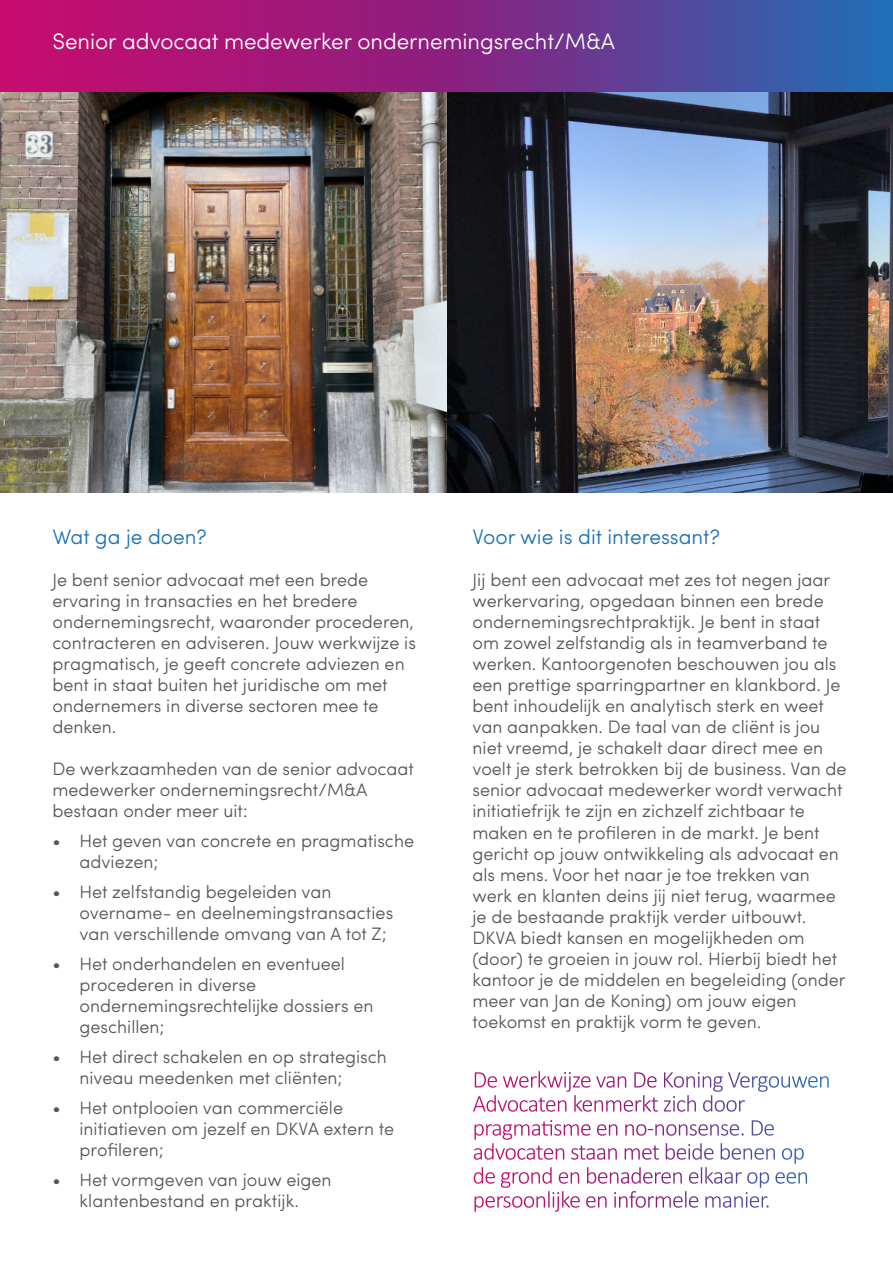
<style>
.page{position:relative;width:893px;height:1263px;background:#fff}
.page>*{position:absolute;margin:0;border:0;box-sizing:border-box;transform-origin:0 0}
.t1{font:300 22.5px "Sofia Pro";letter-spacing:-.005em;color:#fff}
.t2{font:300 21px "Sofia Pro";color:#1d71b8}
.t3{font:300 18px/21px "Sofia Pro";color:#575756}
</style>
<div class="page">
<svg style="left:0;top:0;width:893px;height:92px;background:#7f2e88"></svg>
<img style="left:0;top:92px;width:893px;height:400px">
<svg style="left:473px;top:1071px;width:185px;height:41px"></svg>
<svg style="left:664px;top:1072px;width:165px;height:40px"></svg>
<svg style="left:625px;top:1124px;width:119px;height:12px"></svg>
<svg style="left:752px;top:1120px;width:22px;height:16px"></svg>
<svg style="left:474px;top:1120px;width:143px;height:40px"></svg>
<svg style="left:625px;top:1145px;width:34px;height:15px"></svg>
<svg style="left:666px;top:1143px;width:47px;height:17px"></svg>
<svg style="left:721px;top:1143px;width:54px;height:17px"></svg>
<svg style="left:782px;top:1148px;width:22px;height:16px"></svg>
<svg style="left:775px;top:1172px;width:32px;height:12px"></svg>
<svg style="left:474px;top:1167px;width:106px;height:45px"></svg>
<svg style="left:586px;top:1167px;width:183px;height:41px"></svg>
<p class="t1" style="left:52px;top:32px;width:564px">Senior advocaat medewerker ondernemingsrecht/M&amp;A</p>
<p class="t2" style="left:52px;top:529px;width:156px">Wat ga je doen?</p>
<p class="t3" style="left:52px;top:571px;width:365px">Je bent senior advocaat met een brede ervaring in transacties en het bredere ondernemingsrecht, waaronder procederen, contracteren en adviseren. Jouw werkwijze is pragmatisch, je geeft concrete adviezen en bent in staat buiten het juridische om met ondernemers in diverse sectoren mee te denken.</p>
<p class="t3" style="left:52px;top:760px;width:363px">De werkzaamheden van de senior advocaat medewerker ondernemingsrecht/M&amp;A bestaan onder meer uit:</p>
<p class="t3" style="left:80px;top:832px;width:336px;text-indent:-27px">• Het geven van concrete en pragmatische adviezen;</p>
<p class="t3" style="left:80px;top:883px;width:315px;text-indent:-27px">• Het zelfstandig begeleiden van overname- en deelnemingstransacties van verschillende omvang van A tot Z;</p>
<p class="t3" style="left:80px;top:955px;width:295px;text-indent:-27px">• Het onderhandelen en eventueel procederen in diverse ondernemingsrechtelijke dossiers en geschillen;</p>
<p class="t3" style="left:80px;top:1048px;width:309px;text-indent:-27px">• Het direct schakelen en op strategisch niveau meedenken met cliënten;</p>
<p class="t3" style="left:80px;top:1099px;width:316px;text-indent:-27px">• Het ontplooien van commerciële initiatieven om jezelf en DKVA extern te profileren;</p>
<p class="t3" style="left:52px;top:1171px;width:281px;text-align:center">• Het vormgeven van jouw eigen klantenbestand en praktijk.</p>
<p class="t2" style="left:472px;top:529px;width:249px">Voor wie is dit interessant?</p>
<p class="t3" style="left:472px;top:571px;width:376px">Jij bent een advocaat met zes tot negen jaar werkervaring, opgedaan binnen een brede ondernemingsrechtpraktijk. Je bent in staat om zowel zelfstandig als in teamverband te werken. Kantoorgenoten beschouwen jou als een prettige sparringpartner en klankbord. Je bent inhoudelijk en analytisch sterk en weet van aanpakken. De taal van de cliënt is jou niet vreemd, je schakelt daar direct mee en voelt je sterk betrokken bij de business. Van de senior advocaat medewerker wordt verwacht initiatiefrijk te zijn en zichzelf zichtbaar te maken en te profileren in de markt. Je bent gericht op jouw ontwikkeling als advocaat en als mens. Voor het naar je toe trekken van werk en klanten deins jij niet terug, waarmee je de bestaande praktijk verder uitbouwt.<br>DKVA biedt kansen en mogelijkheden om (door) te groeien in jouw rol. Hierbij biedt het kantoor je de middelen en begeleiding (onder meer van Jan de Koning) om jouw eigen toekomst en praktijk vorm te geven.</p>
</div>
